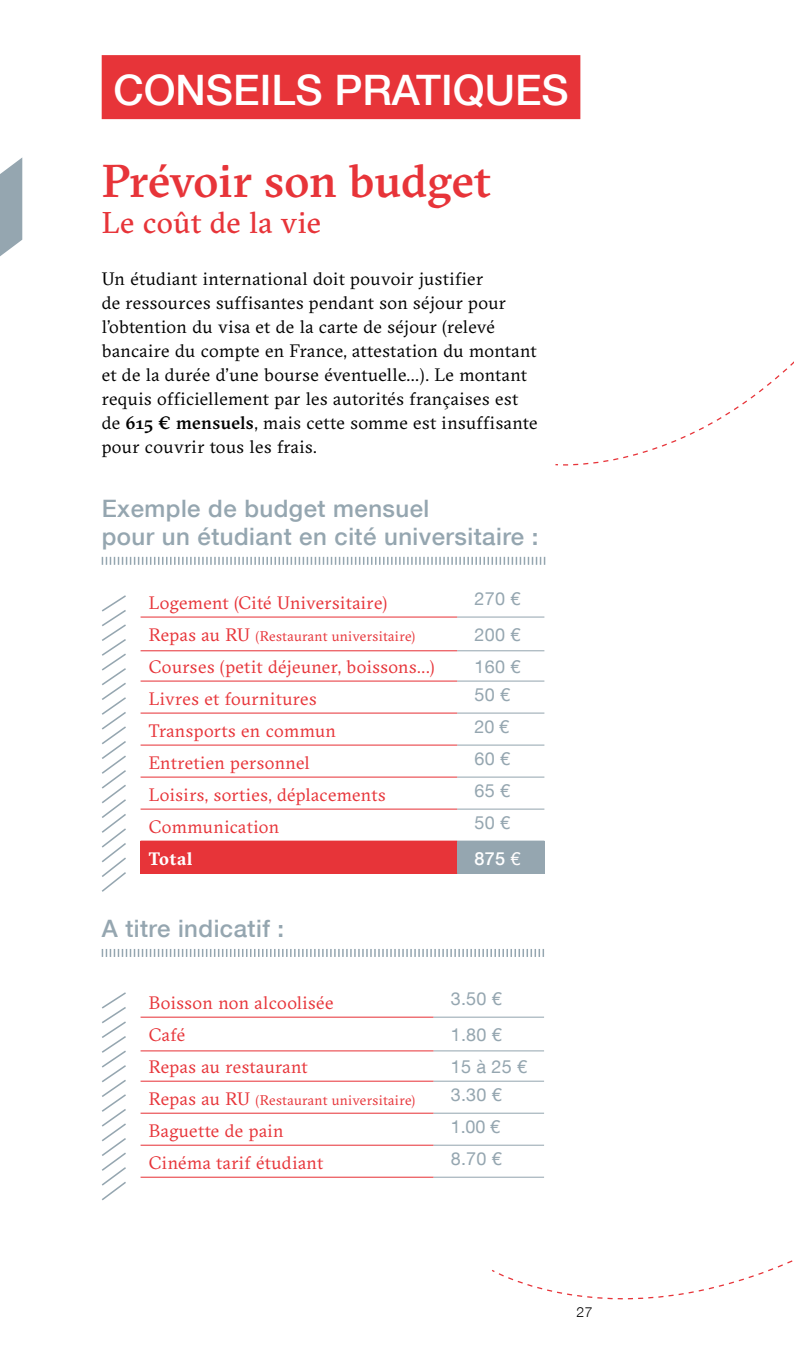
<style>
.page{position:relative;width:794px;height:1361px;background:#fff}
.page>*{position:absolute;margin:0;border:0;box-sizing:border-box;transform-origin:0 0}
.t1{font:500 46px "GT Sectra";letter-spacing:-.005em;color:#e73439}
.t2{font:500 42px "Helvetica Neue LT Com";color:#fff}
.t3{font:30px "GT Sectra";letter-spacing:.015em;color:#e73439}
.t4{font:500 24px/28px "Helvetica Neue LT Com";letter-spacing:.02em;color:#95a6b0}
.t5{font:18px/24px "GT Sectra";letter-spacing:.025em;color:#000}
.t6{font:18px "GT Sectra";letter-spacing:.02em;color:#e73439}
.t7{font:18px "Helvetica Neue LT Com";letter-spacing:.01em;color:#95a6b0}
.t8{font:700 18px "GT Sectra";letter-spacing:.025em;color:#fff}
.t9{font:500 18px "Helvetica Neue LT Com";color:#fff}
.t10{font:14px "GT Sectra";letter-spacing:.02em;color:#e73439}
.t11{font:300 14px "Helvetica Neue LT Com";color:#000}
.s1{font-weight:500}
.s2{font-size:18px}
.s3{font-weight:400;color:#fffdfd}
</style>
<div class="page">
<svg style="left:492px;top:1260px;width:301px;height:40px"></svg>
<div style="left:102px;top:55px;width:478px;height:64px;background:#e73439"></div>
<svg style="left:102px;top:557px;width:443px;height:8px"></svg>
<svg style="left:0;top:158px;width:22px;height:98px"></svg>
<svg style="left:141px;top:617px;width:403px;height:193px"></svg>
<div style="left:141px;top:841px;width:316px;height:32px;background:#e73439"></div>
<div style="left:457px;top:841px;width:87px;height:32px;background:#95a6b0"></div>
<hr style="left:457px;top:616px;width:87px;height:1px;background:#95a6b0">
<hr style="left:457px;top:650px;width:87px;height:1px;background:#95a6b0">
<hr style="left:457px;top:680px;width:87px;height:1px;background:#95a6b0">
<hr style="left:457px;top:712px;width:87px;height:1px;background:#95a6b0">
<hr style="left:457px;top:744px;width:87px;height:1px;background:#95a6b0">
<hr style="left:457px;top:776px;width:87px;height:1px;background:#95a6b0">
<hr style="left:457px;top:808px;width:87px;height:1px;background:#95a6b0">
<hr style="left:457px;top:840px;width:87px;height:1px;background:#95a6b0">
<hr style="left:141px;top:616px;width:316px;height:1px;background:#e73439">
<hr style="left:141px;top:650px;width:316px;height:1px;background:#e73439">
<hr style="left:141px;top:680px;width:316px;height:1px;background:#e73439">
<hr style="left:141px;top:712px;width:316px;height:1px;background:#e73439">
<hr style="left:141px;top:744px;width:316px;height:1px;background:#e73439">
<hr style="left:141px;top:776px;width:316px;height:1px;background:#e73439">
<hr style="left:141px;top:808px;width:316px;height:1px;background:#e73439">
<hr style="left:141px;top:840px;width:316px;height:1px;background:#e73439">
<svg style="left:102px;top:595px;width:24px;height:297px"></svg>
<svg style="left:102px;top:949px;width:442px;height:8px"></svg>
<svg style="left:141px;top:1017px;width:403px;height:129px"></svg>
<hr style="left:433px;top:1016px;width:111px;height:1px;background:#95a6b0">
<hr style="left:433px;top:1050px;width:111px;height:1px;background:#95a6b0">
<hr style="left:433px;top:1080px;width:111px;height:1px;background:#95a6b0">
<hr style="left:433px;top:1112px;width:111px;height:1px;background:#95a6b0">
<hr style="left:433px;top:1144px;width:111px;height:1px;background:#95a6b0">
<hr style="left:433px;top:1176px;width:111px;height:1px;background:#95a6b0">
<hr style="left:141px;top:1016px;width:292px;height:1px;background:#e73439">
<hr style="left:141px;top:1050px;width:292px;height:1px;background:#e73439">
<hr style="left:141px;top:1080px;width:292px;height:1px;background:#e73439">
<hr style="left:141px;top:1112px;width:292px;height:1px;background:#e73439">
<hr style="left:141px;top:1144px;width:292px;height:1px;background:#e73439">
<hr style="left:141px;top:1176px;width:292px;height:1px;background:#e73439">
<svg style="left:102px;top:992px;width:24px;height:209px"></svg>
<svg style="left:555px;top:361px;width:239px;height:105px"></svg>
<h2 class="t2" style="left:113px;top:65px;width:457px">CONSEILS PRATIQUES</h2>
<h1 class="t1" style="left:102px;top:154px;width:390px">Prévoir son budget</h1>
<h3 class="t3" style="left:102px;top:205px;width:221px">Le coût de la vie</h3>
<p class="t5" style="left:102px;top:267px;width:437px">Un étudiant international doit pouvoir justifier<br>de ressources suffisantes pendant son séjour pour l’obtention du visa et de la carte de séjour (relevé bancaire du compte en France, attestation du montant et de la durée d’une bourse éventuelle…). Le montant requis officiellement par les autorités françaises est de <span class="s1">615 € mensuels</span>, mais cette somme est insuffisante pour couvrir tous les frais.</p>
<h3 class="t4" style="left:102px;top:494px;width:438px">Exemple de budget mensuel<br>pour un étudiant en cité universitaire :</h3>
<p class="t6" style="left:149px;top:592px;width:240px">Logement (Cité Universitaire)</p>
<p class="t7" style="left:474px;top:587px;width:47px">270 €</p>
<p class="t10" style="left:149px;top:628px;width:268px"><span class="s2">Repas au RU</span> (Restaurant universitaire)</p>
<p class="t7" style="left:474px;top:623px;width:47px">200 €</p>
<p class="t6" style="left:149px;top:656px;width:287px">Courses (petit déjeuner, boissons...)</p>
<p class="t7" style="left:474px;top:655px;width:47px">160 €</p>
<p class="t6" style="left:149px;top:688px;width:169px">Livres et fournitures</p>
<p class="t7" style="left:474px;top:683px;width:37px">50 €</p>
<p class="t6" style="left:149px;top:720px;width:189px">Transports en commun</p>
<p class="t7" style="left:474px;top:715px;width:36px">20 €</p>
<p class="t6" style="left:149px;top:752px;width:162px">Entretien personnel</p>
<p class="t7" style="left:474px;top:747px;width:37px">60 €</p>
<p class="t6" style="left:149px;top:784px;width:238px">Loisirs, sorties, déplacements</p>
<p class="t7" style="left:474px;top:779px;width:37px">65 €</p>
<p class="t6" style="left:149px;top:816px;width:132px">Communication</p>
<p class="t7" style="left:474px;top:811px;width:37px">50 €</p>
<p class="t8" style="left:149px;top:848px;width:45px">Total</p>
<p class="t9" style="left:474px;top:847px;width:47px">875 <span class="s3">€</span></p>
<h3 class="t4" style="left:102px;top:914px;width:184px">A titre indicatif :</h3>
<p class="t6" style="left:149px;top:992px;width:186px">Boisson non alcoolisée</p>
<p class="t7" style="left:451px;top:987px;width:52px">3.50 €</p>
<p class="t6" style="left:149px;top:1024px;width:38px">Café</p>
<p class="t7" style="left:451px;top:1023px;width:52px">1.80 €</p>
<p class="t6" style="left:149px;top:1056px;width:160px">Repas au restaurant</p>
<p class="t7" style="left:451px;top:1055px;width:78px">15 à 25 €</p>
<p class="t10" style="left:149px;top:1092px;width:268px"><span class="s2">Repas au RU</span> (Restaurant universitaire)</p>
<p class="t7" style="left:451px;top:1083px;width:52px">3.30 €</p>
<p class="t6" style="left:149px;top:1120px;width:136px">Baguette de pain</p>
<p class="t7" style="left:451px;top:1115px;width:51px">1.00 €</p>
<p class="t6" style="left:149px;top:1152px;width:176px">Cinéma tarif étudiant</p>
<p class="t7" style="left:451px;top:1147px;width:52px">8.70 €</p>
<p class="t11" style="left:576px;top:1303px;width:17px">27</p>
</div>
